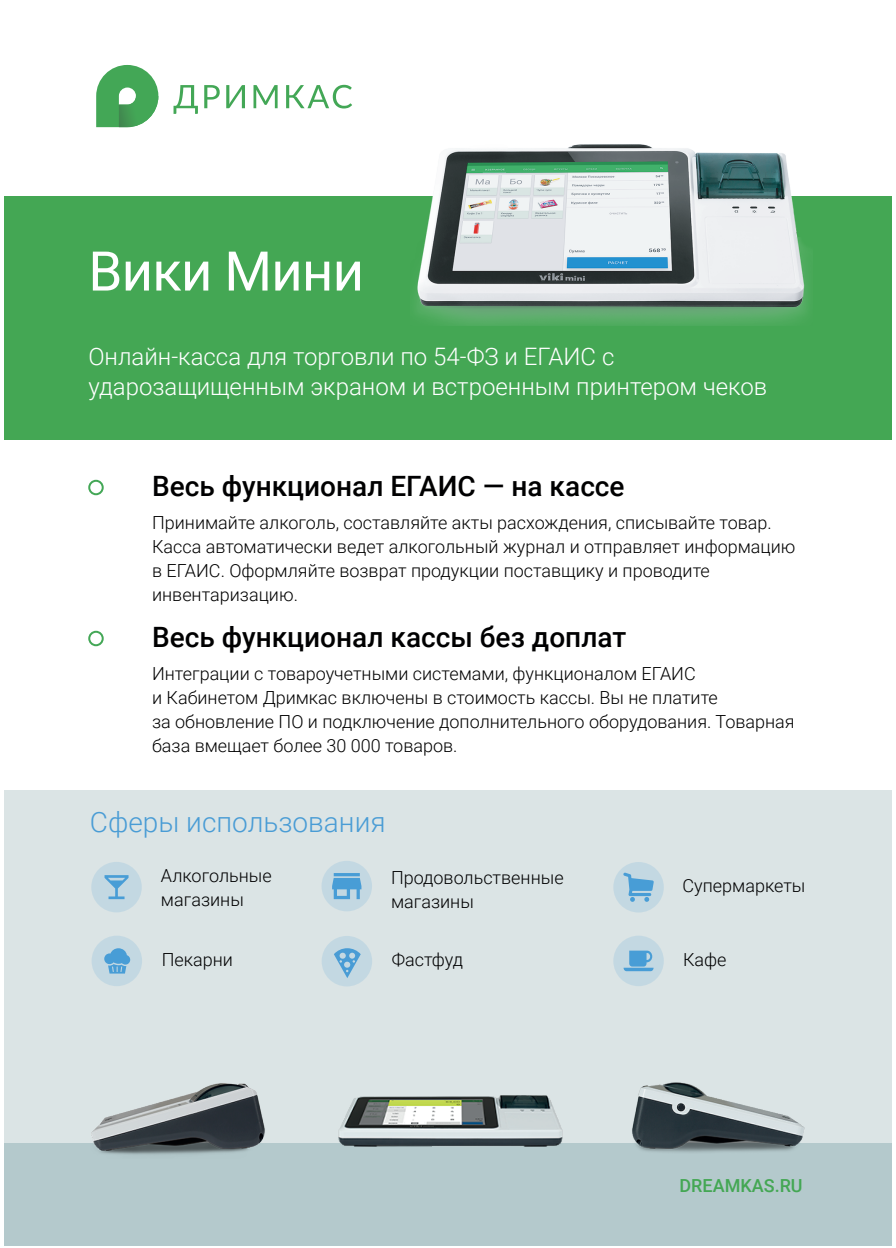
<style>
.page{position:relative;width:896px;height:1248px;background:#fff}
.page>*{position:absolute;margin:0;border:0;box-sizing:border-box;transform-origin:0 0}
.t1{font:54.6px "Roboto";letter-spacing:-.015em;color:#fff}
.t2{font:500 28px "Roboto";color:#000001}
.t3{font:300 28px "Roboto";color:#499cd5}
.t4{font:300 24px/30px "Roboto";color:#fff}
.t5{font:300 18px/24px "Roboto";color:#000001}
.t6{font:500 18px "Roboto";color:#44a754}
</style>
<div class="page">
<div style="left:4px;top:790px;width:887px;height:455px;background:#dbe4e5"></div>
<div style="left:4px;top:196px;width:887px;height:243px;background:#44a754"></div>
<svg style="left:96px;top:65px;width:62px;height:62px"></svg>
<img style="left:119px;top:96px;width:39px;height:31px">
<svg style="left:173px;top:85px;width:25px;height:29px"></svg>
<svg style="left:204px;top:85px;width:16px;height:23px"></svg>
<svg style="left:226px;top:85px;width:19px;height:23px"></svg>
<svg style="left:253px;top:85px;width:25px;height:23px"></svg>
<svg style="left:286px;top:85px;width:66px;height:23px"></svg>
<div style="left:88px;top:480px;width:16px;height:15px;border:2px solid #43a756;border-radius:50%"></div>
<div style="left:88px;top:630px;width:16px;height:16px;border:2px solid #43a756;border-radius:50%"></div>
<div style="left:4px;top:1143px;width:887px;height:102px;background:#b4c9cc"></div>
<div style="left:91px;top:861px;width:51px;height:51px;background:#c3d8e2;border-radius:50%"></div>
<div style="left:322px;top:935px;width:50px;height:51px;background:#c3d8e2;border-radius:50%"></div>
<svg style="left:334px;top:948px;width:27px;height:30px"></svg>
<div style="left:613px;top:861px;width:51px;height:51px;background:#c3d8e2;border-radius:50%"></div>
<svg style="left:104px;top:875px;width:24px;height:24px"></svg>
<div style="left:92px;top:935px;width:50px;height:51px;background:#c3d8e2;border-radius:50%"></div>
<svg style="left:104px;top:948px;width:26px;height:25px"></svg>
<svg style="left:623px;top:872px;width:31px;height:29px"></svg>
<div style="left:613px;top:935px;width:51px;height:51px;background:#c3d8e2;border-radius:50%"></div>
<svg style="left:623px;top:950px;width:30px;height:21px"></svg>
<img style="left:338px;top:1095px;width:225px;height:52px">
<img style="left:91px;top:1083px;width:174px;height:72px">
<img style="left:632px;top:1082px;width:172px;height:70px">
<img style="left:416px;top:144px;width:391px;height:181px">
<div style="left:321px;top:860px;width:51px;height:51px;background:#c3d8e2;border-radius:50%"></div>
<svg style="left:332px;top:873px;width:29px;height:26px"></svg>
<h1 class="t1" style="left:88px;top:233px;width:277px">Вики Мини</h1>
<h3 class="t4" style="left:88px;top:340px;width:680px">Онлайн-касса для торговли по 54-ФЗ и ЕГАИС с ударозащищенным экраном и встроенным принтером чеков</h3>
<h2 class="t2" style="left:152px;top:466px;width:474px">Весь функционал ЕГАИС — на кассе</h2>
<p class="t5" style="left:152px;top:510px;width:645px">Принимайте алкоголь, составляйте акты расхождения, списывайте товар.<br>Касса автоматически ведет алкогольный журнал и отправляет информацию в ЕГАИС. Оформляйте возврат продукции поставщику и проводите инвентаризацию.</p>
<h2 class="t2" style="left:152px;top:617px;width:476px">Весь функционал кассы без доплат</h2>
<p class="t5" style="left:152px;top:660px;width:644px">Интеграции с товароучетными системами, функционалом ЕГАИС<br>и Кабинетом Дримкас включены в стоимость кассы. Вы не платите<br>за обновление ПО и подключение дополнительного оборудования. Товарная база вмещает более 30 000 товаров.</p>
<h2 class="t3" style="left:90px;top:802px;width:297px">Сферы использования</h2>
<p class="t5" style="left:161px;top:863px;width:112px">Алкогольные магазины</p>
<p class="t5" style="left:391px;top:864px;width:174px">Продовольственные магазины</p>
<p class="t5" style="left:682px;top:873px;width:124px">Супермаркеты</p>
<p class="t5" style="left:162px;top:947px;width:73px">Пекарни</p>
<p class="t5" style="left:392px;top:947px;width:73px">Фастфуд</p>
<p class="t5" style="left:683px;top:947px;width:45px">Кафе</p>
<p class="t6" style="left:679px;top:1172px;width:125px">DREAMKAS.RU</p>
</div>
